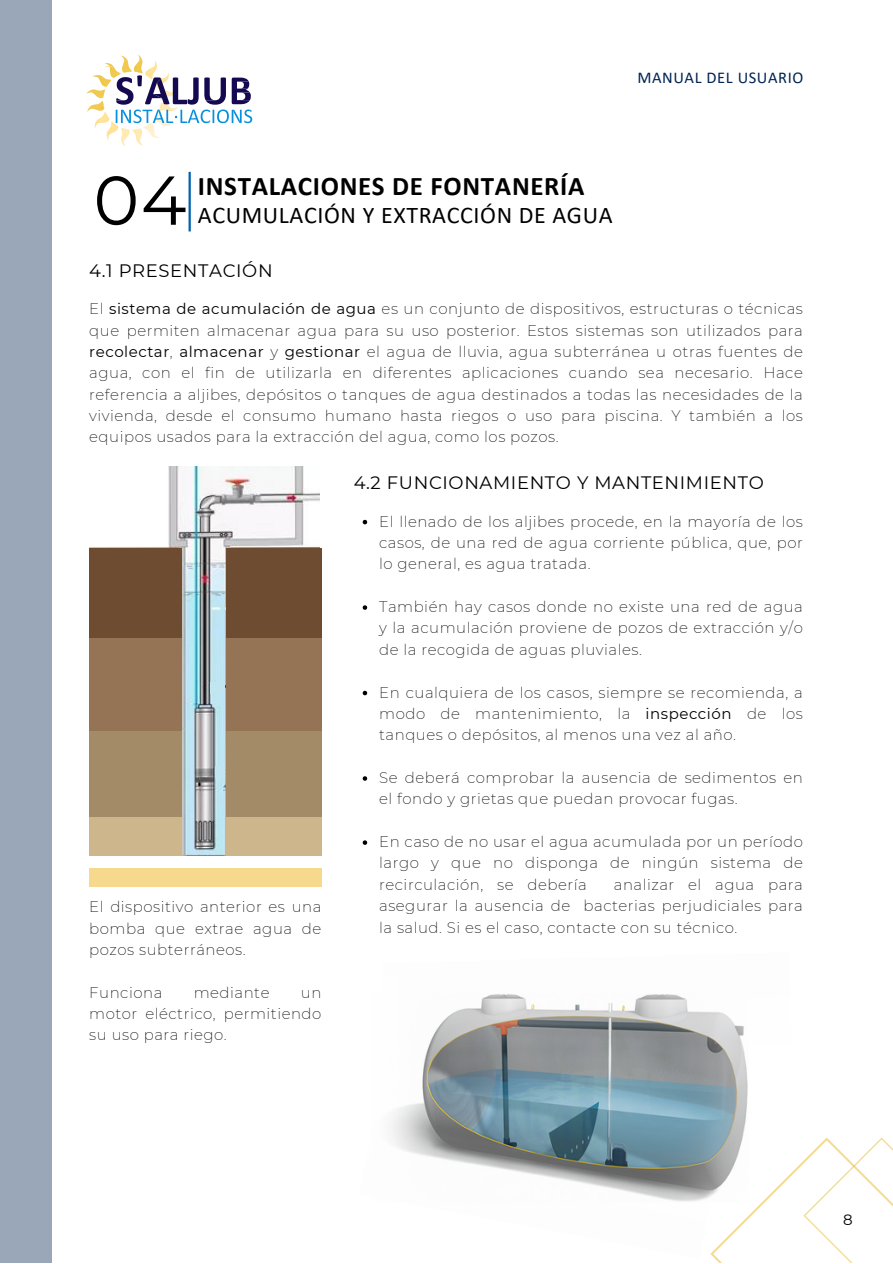
<style>
.page{position:relative;width:893px;height:1264px;background:#fff}
.page>*{position:absolute;margin:0;border:0;box-sizing:border-box;transform-origin:0 0}
.t1{font:69px "Montserrat";color:#000}
.t2{font:700 27px "Calibri";letter-spacing:.025em;color:#000}
.t3{font:24px "Calibri";letter-spacing:.025em;color:#000}
.t4{font:18px "Montserrat";letter-spacing:.035em;color:#000}
.t5{font:16.5px "Calibri";letter-spacing:.035em;color:#012452}
.t6{font:200 15px/21.3px "Montserrat";letter-spacing:.035em;color:#000;text-align:justify}
.t7{font:15px "Montserrat";color:#000}
.s1{font-weight:400}
</style>
<div class="page">
<svg style="left:714px;top:1137px;width:178px;height:125px"></svg>
<div style="left:0;top:0;width:52px;height:1262px;background:#99a7b9"></div>
<img style="left:89px;top:466px;width:231px;height:389px">
<div style="left:89px;top:548px;width:92px;height:90px;background:#6d4c31"></div>
<div style="left:227px;top:548px;width:95px;height:90px;background:#6d4c31"></div>
<div style="left:89px;top:638px;width:92px;height:93px;background:#947454"></div>
<div style="left:227px;top:638px;width:95px;height:93px;background:#947454"></div>
<div style="left:89px;top:731px;width:92px;height:88px;background:#a48b67"></div>
<div style="left:227px;top:731px;width:95px;height:88px;background:#a48b67"></div>
<div style="left:89px;top:817px;width:92px;height:38px;background:#cdb58c"></div>
<div style="left:227px;top:817px;width:95px;height:38px;background:#cdb58c"></div>
<div style="left:89px;top:466px;width:78px;height:79px;background:#fff"></div>
<div style="left:210px;top:682px;width:15px;height:11px;background:#c1e5f1"></div>
<div style="left:215px;top:766px;width:10px;height:11px;background:#c1e5f1"></div>
<hr style="left:188px;top:172px;width:3px;height:59px;background:#0061ae">
<svg style="left:86px;top:55px;width:167px;height:91px"></svg>
<div style="left:89px;top:868px;width:233px;height:19px;background:#f6d98c"></div>
<img style="left:532px;top:994px;width:262px;height:172px">
<img style="left:441px;top:994px;width:91px;height:30px">
<img style="left:390px;top:1024px;width:341px;height:234px">
<svg style="left:362px;top:520px;width:5px;height:4px"></svg>
<svg style="left:362px;top:605px;width:5px;height:5px"></svg>
<svg style="left:362px;top:690px;width:5px;height:5px"></svg>
<svg style="left:362px;top:776px;width:5px;height:4px"></svg>
<svg style="left:362px;top:840px;width:5px;height:4px"></svg>
<p class="t5" style="left:637px;top:70px;width:167px">MANUAL DEL USUARIO</p>
<p class="t1" style="left:93px;top:158px;width:94px">04</p>
<p class="t2" style="left:198px;top:175px;width:388px">INSTALACIONES DE FONTANERÍA</p>
<p class="t3" style="left:198px;top:205px;width:416px">ACUMULACIÓN Y EXTRACCIÓN DE AGUA</p>
<p class="t4" style="left:89px;top:259px;width:185px">4.1 PRESENTACIÓN</p>
<p class="t6" style="left:89px;top:298px;width:715px">El <span class="s1">sistema de acumulación de agua</span> es un conjunto de dispositivos, estructuras o técnicas que permiten almacenar agua para su uso posterior. Estos sistemas son utilizados para <span class="s1">recolectar</span>, <span class="s1">almacenar</span> y <span class="s1">gestionar</span> el agua de lluvia, agua subterránea u otras fuentes de agua, con el fin de utilizarla en diferentes aplicaciones cuando sea necesario. Hace referencia a aljibes, depósitos o tanques de agua destinados a todas las necesidades de la vivienda, desde el consumo humano hasta riegos o uso para piscina. Y también a los equipos usados para la extracción del agua, como los pozos.</p>
<p class="t6" style="left:89px;top:896px;width:234px">El dispositivo anterior es una bomba que extrae agua de pozos subterráneos.</p>
<p class="t6" style="left:89px;top:981px;width:75px">Funciona</p>
<p class="t6" style="left:194px;top:981px;width:77px">mediante</p>
<p class="t6" style="left:89px;top:981px;width:234px;text-indent:212px">un motor eléctrico, permitiendo su uso para riego.</p>
<p class="t4" style="left:353px;top:471px;width:411px">4.2 FUNCIONAMIENTO Y MANTENIMIENTO</p>
<p class="t6" style="left:379px;top:510px;width:425px">El llenado de los aljibes procede, en la mayoría de los casos, de una red de agua corriente pública, que, por lo general, es agua tratada.</p>
<p class="t6" style="left:379px;top:596px;width:425px">También hay casos donde no existe una red de agua y la acumulación proviene de pozos de extracción y/o de la recogida de aguas pluviales.</p>
<p class="t6" style="left:379px;top:681px;width:425px">En cualquiera de los casos, siempre se recomienda, a modo de mantenimiento, la <span class="s1">inspección</span> de los tanques o depósitos, al menos una vez al año.</p>
<p class="t6" style="left:379px;top:767px;width:425px">Se deberá comprobar la ausencia de sedimentos en el fondo y grietas que puedan provocar fugas.</p>
<p class="t6" style="left:379px;top:831px;width:425px">En caso de no usar el agua acumulada por un período largo y que no disponga de ningún sistema de recirculación, se debería</p>
<p class="t6" style="left:379px;top:873px;width:425px;text-indent:235px">analizar el agua para asegurar la ausencia de bacterias perjudiciales para la salud. Si es el caso, contacte con su técnico.</p>
<p class="t7" style="left:843px;top:1210px;width:11px">8</p>
</div>
